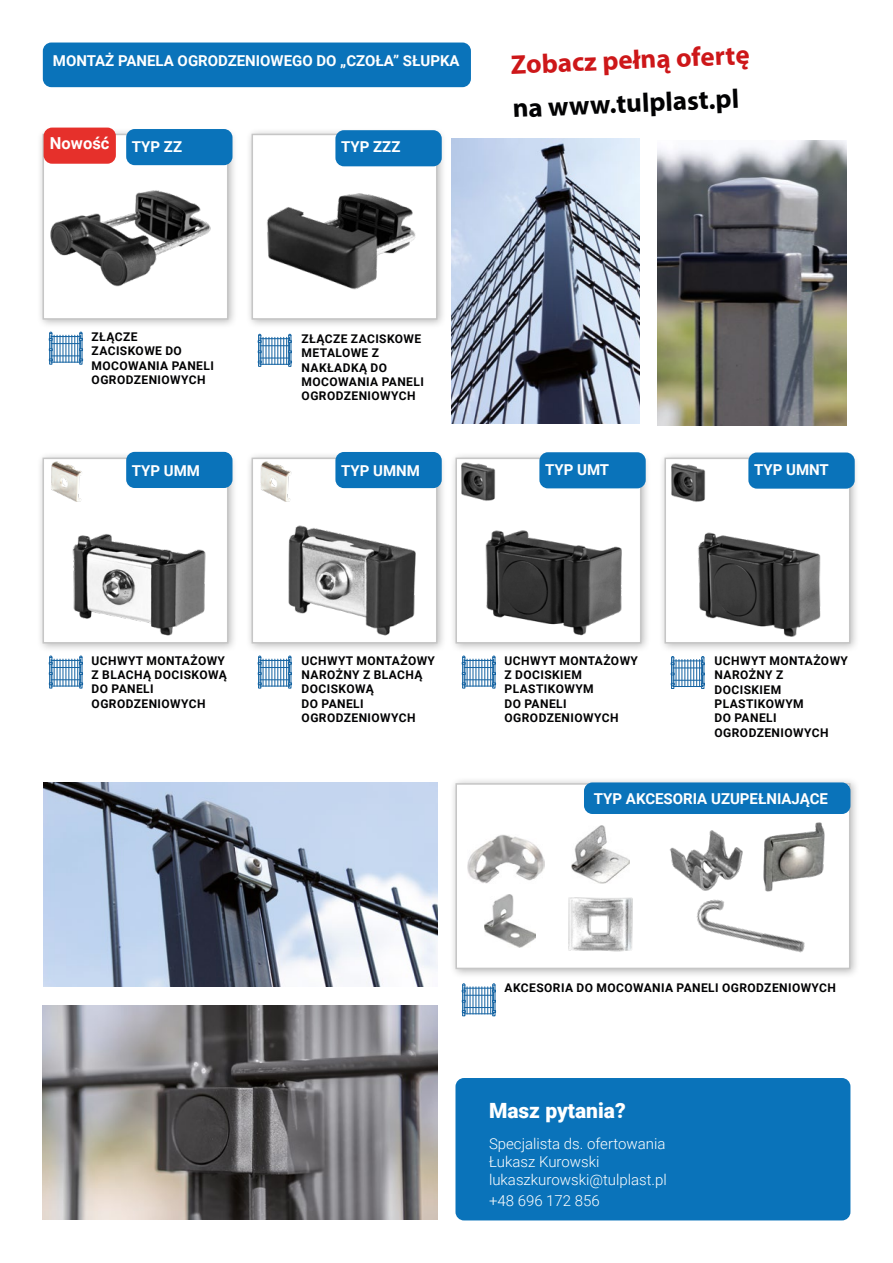
<style>
.page{position:relative;width:893px;height:1263px;background:#fff}
.page>*{position:absolute;margin:0;border:0;box-sizing:border-box;transform-origin:0 0}
.t1{font:700 27px "Myriad Pro";color:#cd1719}
.t2{font:700 27px "Myriad Pro";color:#020203}
.t3{font:900 21px "Roboto";color:#fff}
.t4{font:700 16.5px "Roboto";color:#fff}
.t5{font:700 15px "Roboto";color:#fff}
.t6{font:300 15px/21.6px "Roboto";color:#fff}
.t7{font:700 12px/14.4px "Roboto";letter-spacing:.035em;color:#020203}
</style>
<div class="page">
<div style="left:43px;top:43px;width:428px;height:44px;background:#0a73ba;border-radius:9px"></div>
<div style="left:36px;top:127px;width:202px;height:202px;background:#000;opacity:.28"></div>
<img style="left:46px;top:137px;width:179px;height:180px">
<div style="left:43px;top:134px;width:185px;height:186px;border:2px solid #c6c6c6"></div>
<div style="left:126px;top:129px;width:106px;height:36px;background:#0a73ba;border-radius:9px"></div>
<div style="left:245px;top:127px;width:202px;height:202px;background:#000;opacity:.28"></div>
<div style="left:252px;top:134px;width:185px;height:185px;background:#fff"></div>
<img style="left:267px;top:160px;width:167px;height:130px">
<div style="left:252px;top:134px;width:185px;height:186px;border:2px solid #c6c6c6"></div>
<div style="left:335px;top:130px;width:107px;height:36px;background:#0a73ba;border-radius:9px"></div>
<svg style="left:258px;top:334px;width:34px;height:33px"></svg>
<div style="left:44px;top:128px;width:72px;height:36px;background:#e6302b;border-radius:9px"></div>
<svg style="left:49px;top:332px;width:34px;height:33px"></svg>
<div style="left:36px;top:451px;width:202px;height:202px;background:#000;opacity:.28"></div>
<div style="left:43px;top:458px;width:185px;height:185px;background:#fff"></div>
<img style="left:72px;top:482px;width:134px;height:154px">
<div style="left:43px;top:458px;width:185px;height:185px;border:2px solid #c6c6c6"></div>
<div style="left:126px;top:452px;width:106px;height:36px;background:#0a73ba;border-radius:9px"></div>
<div style="left:245px;top:451px;width:202px;height:202px;background:#000;opacity:.28"></div>
<img style="left:255px;top:476px;width:179px;height:164px">
<div style="left:252px;top:458px;width:185px;height:185px;border:2px solid #c6c6c6"></div>
<div style="left:335px;top:452px;width:107px;height:36px;background:#0a73ba;border-radius:9px"></div>
<div style="left:449px;top:451px;width:202px;height:202px;background:#000;opacity:.28"></div>
<img style="left:458px;top:477px;width:180px;height:163px">
<div style="left:455px;top:458px;width:186px;height:185px;border:2px solid #c6c6c6"></div>
<div style="left:539px;top:452px;width:107px;height:36px;background:#0a73ba;border-radius:9px"></div>
<div style="left:658px;top:451px;width:202px;height:202px;background:#000;opacity:.28"></div>
<div style="left:665px;top:458px;width:185px;height:185px;background:#fff"></div>
<img style="left:698px;top:532px;width:123px;height:105px">
<div style="left:664px;top:458px;width:186px;height:185px;border:2px solid #c6c6c6"></div>
<div style="left:748px;top:452px;width:107px;height:37px;background:#0a73ba;border-radius:9px"></div>
<svg style="left:258px;top:656px;width:34px;height:32px"></svg>
<svg style="left:462px;top:656px;width:34px;height:32px"></svg>
<svg style="left:671px;top:656px;width:34px;height:33px"></svg>
<svg style="left:49px;top:655px;width:34px;height:33px"></svg>
<div style="left:449px;top:776px;width:411px;height:203px;background:#000;opacity:.28"></div>
<div style="left:455px;top:783px;width:395px;height:186px;background:#fff;border:2px solid #c6c6c6"></div>
<div style="left:584px;top:782px;width:266px;height:32px;background:#0a73ba;border-radius:9px"></div>
<svg style="left:462px;top:983px;width:34px;height:33px"></svg>
<img style="left:44px;top:459px;width:40px;height:46px">
<img style="left:665px;top:460px;width:45px;height:46px">
<img style="left:468px;top:834px;width:77px;height:50px">
<img style="left:572px;top:825px;width:57px;height:59px">
<img style="left:485px;top:894px;width:50px;height:53px">
<img style="left:568px;top:897px;width:65px;height:55px">
<img style="left:669px;top:830px;width:74px;height:61px">
<img style="left:763px;top:822px;width:62px;height:70px">
<img style="left:696px;top:899px;width:109px;height:54px">
<img style="left:253px;top:459px;width:41px;height:46px">
<img style="left:455px;top:459px;width:45px;height:46px">
<div style="left:455px;top:1078px;width:395px;height:142px;background:#0a73ba;border-radius:9px"></div>
<img style="left:451px;top:138px;width:189px;height:285px">
<img style="left:657px;top:140px;width:189px;height:286px">
<img style="left:43px;top:1006px;width:394px;height:213px">
<img style="left:43px;top:782px;width:394px;height:204px">
<p class="t5" style="left:53px;top:50px;width:408px">MONTAŻ PANELA OGRODZENIOWEGO DO „CZOŁA” SŁUPKA</p>
<p class="t4" style="left:50px;top:131px;width:61px">Nowość</p>
<p class="t5" style="left:132px;top:136px;width:52px">TYP ZZ</p>
<p class="t5" style="left:341px;top:136px;width:61px">TYP ZZZ</p>
<p class="t1" style="left:510px;top:46px;width:240px;rotate:-2deg">Zobacz pełną ofertę</p>
<p class="t2" style="left:512px;top:89px;width:228px;rotate:-2deg">na www.tulplast.pl</p>
<p class="t7" style="left:92px;top:329px;width:124px">ZŁĄCZE<br>ZACISKOWE DO<br>MOCOWANIA PANELI<br>OGRODZENIOWYCH</p>
<p class="t7" style="left:302px;top:331px;width:124px">ZŁĄCZE ZACISKOWE<br>METALOWE Z<br>NAKŁADKĄ DO<br>MOCOWANIA PANELI<br>OGRODZENIOWYCH</p>
<p class="t5" style="left:132px;top:460px;width:70px">TYP UMM</p>
<p class="t5" style="left:341px;top:460px;width:80px">TYP UMNM</p>
<p class="t5" style="left:545px;top:459px;width:66px">TYP UMT</p>
<p class="t5" style="left:754px;top:459px;width:76px">TYP UMNT</p>
<p class="t7" style="left:92px;top:653px;width:137px">UCHWYT MONTAŻOWY<br>Z BLACHĄ DOCISKOWĄ<br>DO PANELI<br>OGRODZENIOWYCH</p>
<p class="t7" style="left:302px;top:653px;width:135px">UCHWYT MONTAŻOWY<br>NAROŻNY Z BLACHĄ<br>DOCISKOWĄ<br>DO PANELI<br>OGRODZENIOWYCH</p>
<p class="t7" style="left:505px;top:653px;width:135px">UCHWYT MONTAŻOWY<br>Z DOCISKIEM<br>PLASTIKOWYM<br>DO PANELI<br>OGRODZENIOWYCH</p>
<p class="t7" style="left:715px;top:653px;width:135px">UCHWYT MONTAŻOWY<br>NAROŻNY Z<br>DOCISKIEM<br>PLASTIKOWYM<br>DO PANELI<br>OGRODZENIOWYCH</p>
<p class="t5" style="left:594px;top:788px;width:236px">TYP AKCESORIA UZUPEŁNIAJĄCE</p>
<p class="t7" style="left:505px;top:980px;width:333px">AKCESORIA DO MOCOWANIA PANELI OGRODZENIOWYCH</p>
<p class="t3" style="left:489px;top:1096px;width:138px">Masz pytania?</p>
<p class="t6" style="left:489px;top:1132px;width:178px">Specjalista ds. ofertowania</p>
<p class="t6" style="left:489px;top:1150px;width:112px">Łukasz Kurowski</p>
<p class="t6" style="left:489px;top:1168px;width:179px">lukaszkurowski@tulplast.pl +48 696 172 856</p>
</div>
